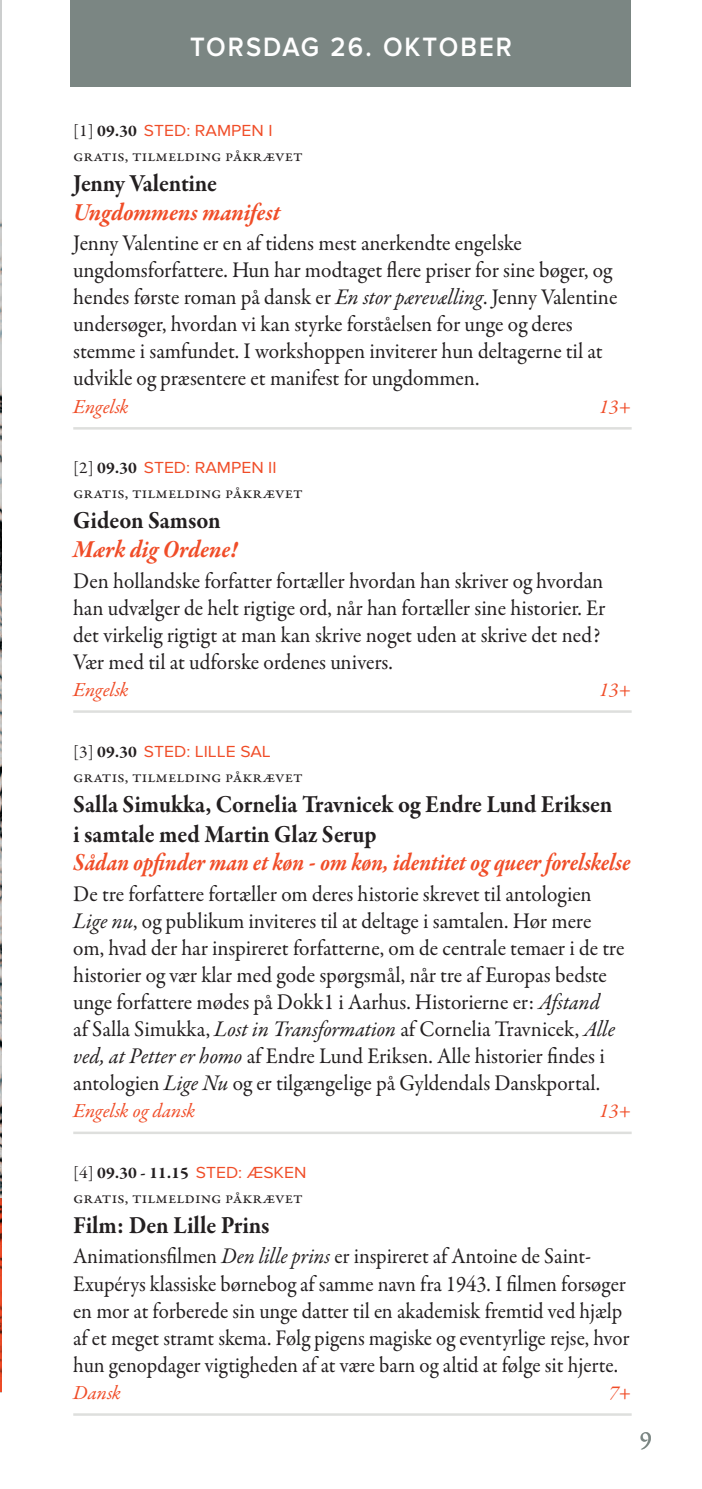
<style>
.page{position:relative;width:702px;height:1489px;background:#fff}
.page>*{position:absolute;margin:0;border:0;box-sizing:border-box;transform-origin:0 0}
.t1{font:600 27.5px "Proxima Nova";letter-spacing:.08em;color:#fff;scale:.93 1}
.t2{font:700 25px/30px "Garamond Premr Pro";letter-spacing:-.005em;color:#231f20;scale:.93 1}
.t3{font:italic 700 25px "Garamond Premr Pro";letter-spacing:-.005em;color:#f04d28;scale:.88 1}
.t4{font:italic 700 25px "Garamond Premr Pro";letter-spacing:-.005em;color:#f04d28;scale:.93 1}
.t5{font:25px "Garamond Premr Pro";color:#7b8683}
.t6{font:22.5px/27px "Garamond Premr Pro";color:#231f20;scale:.95 1}
.t7{font:22.5px/27px "Garamond Premr Pro";color:#231f20;scale:.93 1}
.t8{font:italic 20px "Garamond Premr Pro";color:#f04d28}
.t9{font:16.75px/25px "Garamond Premr Pro";color:#231f20;scale:1.05 1}
.t10{font:16.75px "Proxima Nova";color:#f04d28;scale:1.05 1}
.s1{font-family:"Garamond Premr Pro";color:#231f20}
.s2{font-family:"Garamond Premr Pro";font-weight:700;color:#231f20}
.s3{font-style:italic}
.s4{font-weight:700}
.s5{font-family:"Proxima Nova";color:#f04d28}
</style>
<div class="page">
<div style="left:71px;top:0;width:560px;height:86px;background:#7b8683"></div>
<hr style="left:73px;top:427px;width:558px;height:2px;background:#dedfdd">
<hr style="left:73px;top:710px;width:558px;height:2px;background:#dedfdd">
<hr style="left:73px;top:1131px;width:558px;height:2px;background:#dedfdd">
<hr style="left:73px;top:1413px;width:558px;height:2px;background:#dedfdd">
<hr style="left:0;top:1198px;width:2px;height:193px;background:#f04d28">
<img style="left:0;top:0;width:2px;height:1377px">
<p class="t1" style="left:190px;top:34px;width:288px">TO RSDAG 26. OKTOBE</p>
<p class="t1" style="left:496px;top:34px;width:19px">R</p>
<p class="t10" style="left:73px;top:121px;width:191px"><span class="s1">[1]</span> <span class="s2">09.30</span> STED: RAMPEN I</p>
<p class="t9" style="left:73px;top:144px;width:220px">gratis, tilmelding påkrævet</p>
<p class="t2" style="left:73px;top:169px;width:156px">Jenny Valentine</p>
<p class="t4" style="left:73px;top:196px;width:224px">Ungdommens manifest</p>
<p class="t6" style="left:73px;top:230px;width:574px">Jenny Valentine er en af tidens mest anerkendte engelske ungdomsforfattere. Hun har modtaget flere priser for sine bøger, og hendes første roman på dansk er <span class="s3">En stor pærevælling</span>. Jenny Valentine undersøger, hvordan vi kan styrke forståelsen for unge og deres stemme i samfundet. I workshoppen inviterer hun deltagerne til at udvikle og præsentere et manifest for ungdommen.</p>
<p class="t8" style="left:73px;top:394px;width:57px">Engelsk</p>
<p class="t8" style="left:599px;top:394px;width:33px">13+</p>
<p class="t10" style="left:73px;top:458px;width:195px"><span class="s1">[2]</span> <span class="s2">09.30</span> STED: RAMPEN II</p>
<p class="t9" style="left:73px;top:481px;width:220px">gratis, tilmelding påkrævet</p>
<p class="t2" style="left:73px;top:506px;width:160px">Gideon Samson</p>
<p class="t4" style="left:73px;top:534px;width:178px">Mærk dig Ordene!</p>
<p class="t6" style="left:73px;top:567px;width:561px">Den hollandske forfatter fortæller hvordan han skriver og hvordan han udvælger de helt rigtige ord, når han fortæller sine historier. Er det virkelig rigtigt at man kan skrive noget uden at skrive det ned?<br>Vær med til at udforske ordenes univers.</p>
<p class="t8" style="left:73px;top:677px;width:57px">Engelsk</p>
<p class="t8" style="left:599px;top:677px;width:33px">13+</p>
<p class="t10" style="left:73px;top:741px;width:190px"><span class="s1">[3]</span> <span class="s2">09.30</span> STED: LILLE SAL</p>
<p class="t9" style="left:73px;top:764px;width:220px">gratis, tilmelding påkrævet</p>
<p class="t2" style="left:73px;top:789px;width:581px">Salla Simukka, Cornelia Travnicek og Endre Lund Eriksen i samtale med Martin Glaz Serup</p>
<p class="t3" style="left:73px;top:847px;width:634px">Sådan opfinder man et køn - om køn, identitet og queer forelskelse</p>
<p class="t6" style="left:73px;top:880px;width:581px">De tre forfattere fortæller om deres historie skrevet til antologien <span class="s3">Lige nu</span>, og publikum inviteres til at deltage i samtalen. Hør mere om, hvad der har inspireret forfatterne, om de centrale temaer i de tre historier og vær klar med gode spørgsmål, når tre af Europas bedste unge forfattere mødes på Dokk1 i Aarhus. Historierne er: <span class="s3">Afstand<br></span>af Salla Simukka, <span class="s3">Lost in Transformation</span> af Cornelia Travnicek, <span class="s3">Alle ved, at Petter er homo</span> af Endre Lund Eriksen. Alle historier findes i antologien <span class="s3">Lige Nu</span> og er tilgængelige på Gyldendals Danskportal.</p>
<p class="t8" style="left:73px;top:1098px;width:124px">Engelsk og dansk</p>
<p class="t8" style="left:599px;top:1098px;width:33px">13+</p>
<p class="t9" style="left:73px;top:1160px;width:224px">[4] <span class="s4">09.30 - 11.15</span> <span class="s5">STED: ÆSKEN </span>gratis, tilmelding påkrævet</p>
<p class="t2" style="left:73px;top:1210px;width:212px">Film: Den Lille Prins</p>
<p class="t7" style="left:73px;top:1243px;width:599px">Animationsfilmen <span class="s3">Den lille prins</span> er inspireret af Antoine de Saint-Exupérys klassiske børnebog af samme navn fra 1943. I filmen forsøger en mor at forberede sin unge datter til en akademisk fremtid ved hjælp af et meget stramt skema. Følg pigens magiske og eventyrlige rejse, hvor hun genopdager vigtigheden af at være barn og altid at følge sit hjerte.</p>
<p class="t8" style="left:73px;top:1379px;width:49px">Dansk</p>
<p class="t8" style="left:609px;top:1379px;width:24px">7+</p>
<p class="t5" style="left:640px;top:1424px;width:14px">9</p>
</div>
